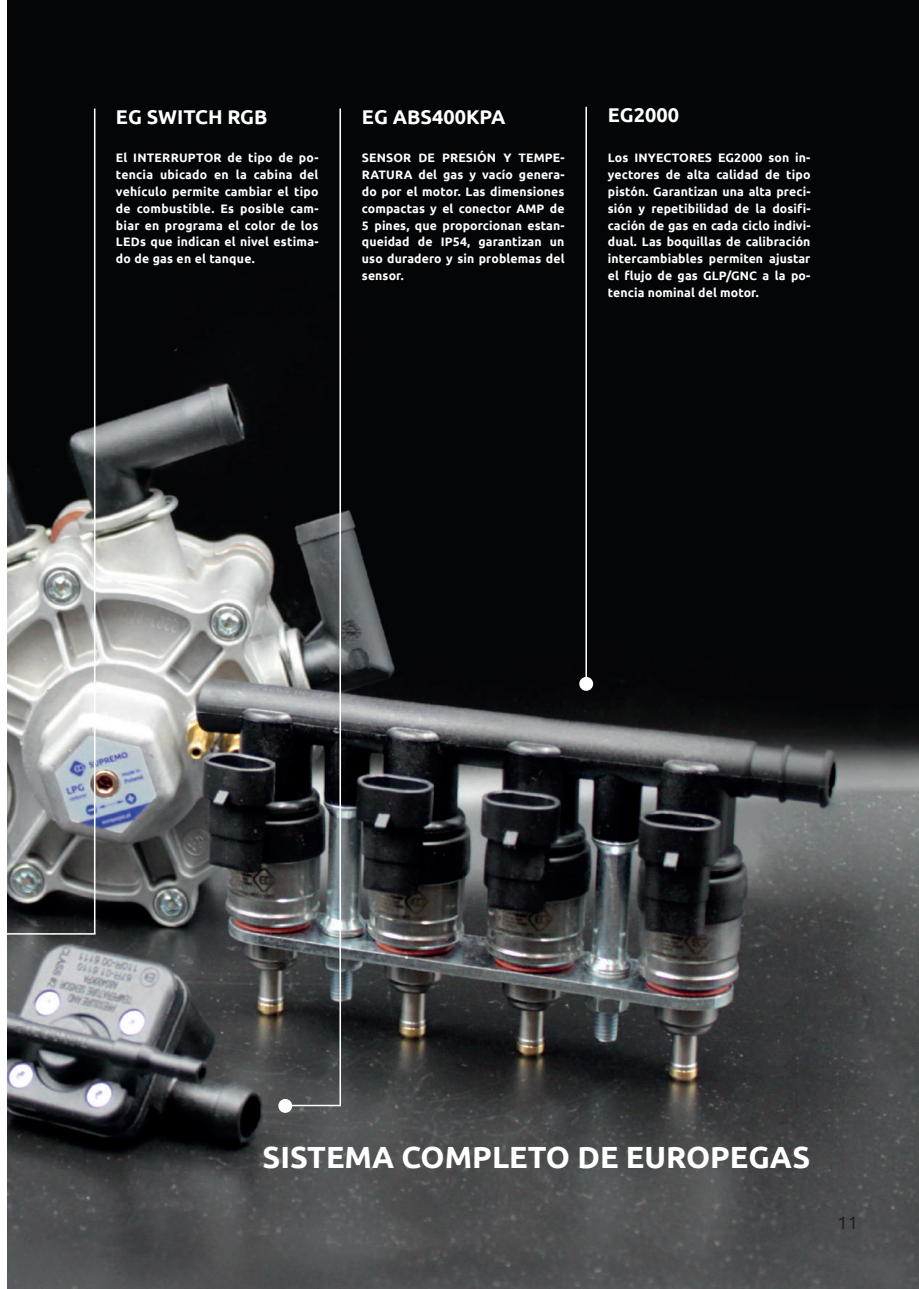
<style>
.page{position:relative;width:919px;height:1289px;background:#fff}
.page>*{position:absolute;margin:0;border:0;box-sizing:border-box;transform-origin:0 0}
.t1{font:700 30.6px "Ubuntu";color:#fff}
.t2{font:700 19.95px "Ubuntu";color:#fff}
.t3{font:18px "Ubuntu";color:#231f20}
.t4{font:700 12.3px/16.8px "Ubuntu";letter-spacing:.01em;color:#fff;text-align:justify}
</style>
<div class="page">
<img style="left:7px;top:0;width:911px;height:1288px">
<hr style="left:94px;top:108px;width:1px;height:826px;background:#fff">
<hr style="left:7px;top:933px;width:88px;height:1px;background:#fff">
<hr style="left:339px;top:108px;width:2px;height:996px;background:#fff">
<div style="left:279px;top:1099px;width:12px;height:13px;background:#fff;border-radius:50%"></div>
<div style="left:278px;top:1098px;width:14px;height:14px;border:2px solid #fff;border-radius:50%"></div>
<hr style="left:585px;top:107px;width:2px;height:576px;background:#fff">
<div style="left:580px;top:677px;width:12px;height:13px;background:#fff;border-radius:50%"></div>
<div style="left:579px;top:677px;width:14px;height:13px;border:2px solid #fff;border-radius:50%"></div>
<hr style="left:285px;top:1104px;width:56px;height:2px;background:#fff">
<h2 class="t2" style="left:116px;top:105px;width:153px">EG SWITCH RGB</h2>
<h2 class="t2" style="left:362px;top:105px;width:145px">EG ABS400KPA</h2>
<h2 class="t2" style="left:608px;top:103px;width:73px">EG2000</h2>
<p class="t4" style="left:116px;top:149px;width:204px">El INTERRUPTOR de tipo de po&shy;tencia ubicado en la cabina del vehículo permite cambiar el tipo de combustible. Es posible cam&shy;biar en programa el color de los LEDs que indican el nivel estima&shy;do de gas en el tanque.</p>
<p class="t4" style="left:362px;top:149px;width:204px">SENSOR DE PRESIÓN Y TEMPE-RATURA del gas y vacío genera&shy;do por el motor. Las dimensiones compactas y el conector AMP de 5 pines, que proporcionan estan&shy;queidad de IP54, garantizan un uso duradero y sin problemas del sensor.</p>
<p class="t4" style="left:608px;top:149px;width:204px">Los INYECTORES EG2000 son in&shy;yectores de alta calidad de tipo pistón. Garantizan una alta preci&shy;sión y repetibilidad de la dosifi&shy;cación de gas en cada ciclo indivi&shy;dual. Las boquillas de calibración intercambiables permiten ajustar el flujo de gas GLP/GNC a la po&shy;tencia nominal del motor.</p>
<h1 class="t1" style="left:262px;top:1138px;width:549px">SISTEMA COMPLETO DE EUROPEGAS</h1>
<h3 class="t3" style="left:837px;top:1211px;width:22px">11</h3>
</div>
